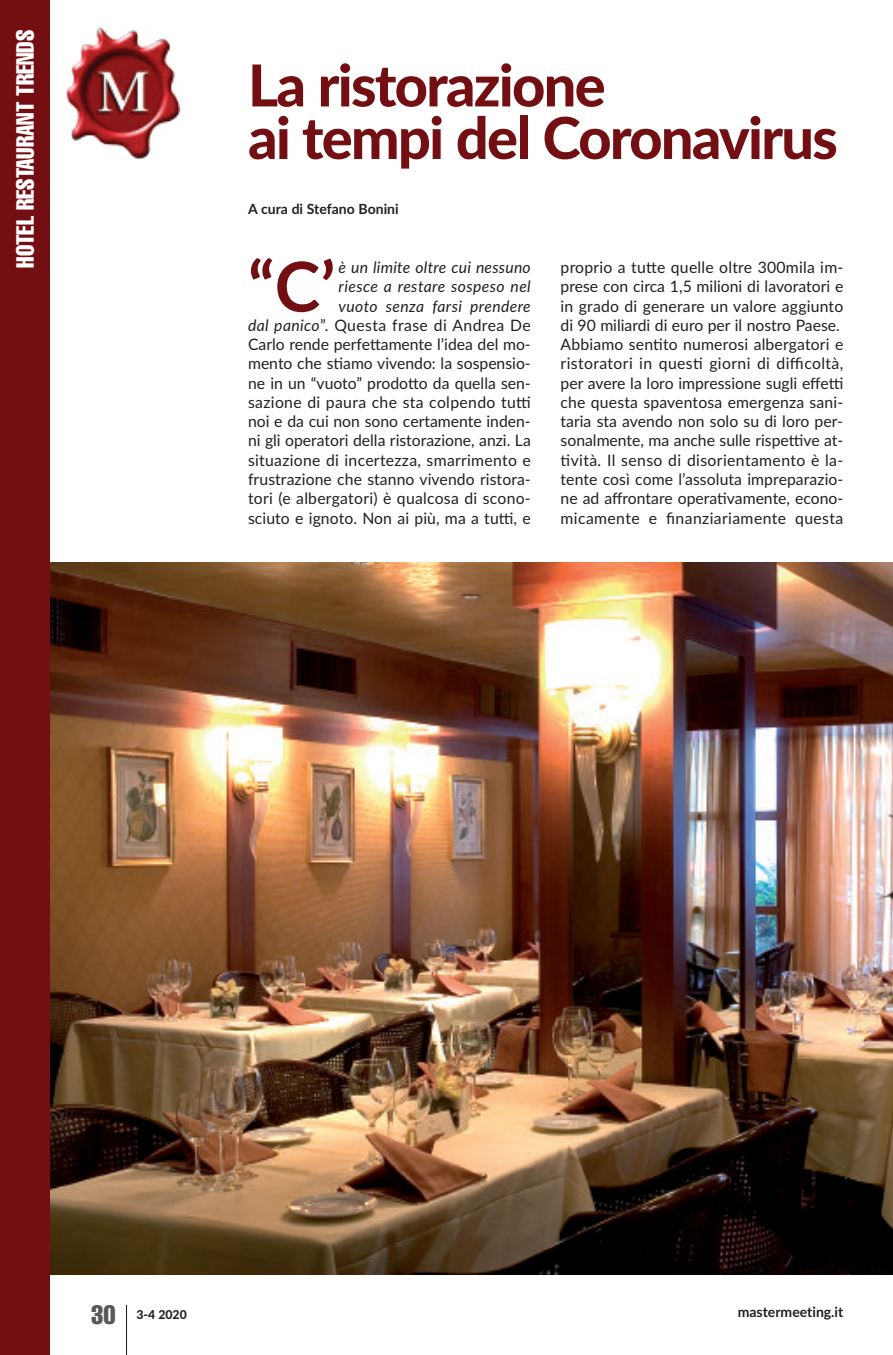
<style>
.page{position:relative;width:893px;height:1355px;background:#fff}
.page>*{position:absolute;margin:0;border:0;box-sizing:border-box;transform-origin:0 0}
.t1{font:700 68.77px "Lato";color:#730e12}
.t2{font:800 57.75px/52.5px "Lato";letter-spacing:-.03em;color:#730e12}
.t3{font:extra-condensed 26.25px "Helvetica";color:#57585a}
.t4{font:extra-condensed 24.5px "Helvetica";color:#fff}
.t5{font:15.75px/19.2px "Lato";letter-spacing:.005em;color:#231f20}
.t6{font:700 14px "Lato";color:#231f20}
.t7{font:800 12.25px "Lato";color:#231f20}
.s1{font-style:italic}
</style>
<div class="page">
<img style="left:50px;top:562px;width:843px;height:712px">
<hr style="left:126px;top:1305px;width:1px;height:49px;background:#231f20">
<img style="left:66px;top:25px;width:115px;height:134px">
<div style="left:0;top:0;width:50px;height:1354px;background:#730e12"></div>
<h3 class="t4" style="left:16px;top:268px;width:239px;rotate:-90deg">HOTEL RESTAURANT TRENDS</h3>
<h2 class="t2" style="left:248px;top:60px;width:591px">La ristorazione<br>ai tempi del Coronavirus</h2>
<p class="t6" style="left:248px;top:201px;width:152px">A cura di Stefano Bonini</p>
<h1 class="t1" style="left:248px;top:248px;width:89px">“C’</h1>
<p class="t5" style="left:248px;top:258px;width:284px;text-align:right"><span class="s1">è un limite oltre cui nessuno<br>riesce a restare sospeso nel<br>vuoto senza farsi prendere<br>dal panico</span>”. Questa frase di Andrea De Carlo rende perfettamente l’idea del mo&shy;mento che stiamo vivendo: la sospensio&shy;ne in un “vuoto” prodotto da quella sen&shy;sazione di paura che sta colpendo tutti noi e da cui non sono certamente inden&shy;ni gli operatori della ristorazione, anzi. La situazione di incertezza, smarrimento e frustrazione che stanno vivendo ristora&shy;tori (e albergatori) è qualcosa di scono&shy;sciuto e ignoto. Non ai più, ma a tutti, e</p>
<p class="t5" style="left:561px;top:258px;width:284px">proprio a tutte quelle oltre 300mila im&shy;prese con circa 1,5 milioni di lavoratori e in grado di generare un valore aggiunto di 90 miliardi di euro per il nostro Paese.<br>Abbiamo sentito numerosi albergatori e ristoratori in questi giorni di difficoltà, per avere la loro impressione sugli effetti che questa spaventosa emergenza sani&shy;taria sta avendo non solo su di loro per&shy;sonalmente, ma anche sulle rispettive at&shy;tività. Il senso di disorientamento è la&shy;tente così come l’assoluta impreparazio&shy;ne ad affrontare operativamente, econo&shy;micamente e finanziariamente questa</p>
<h3 class="t3" style="left:91px;top:1305px;width:26px">30</h3>
<p class="t7" style="left:136px;top:1307px;width:52px">3-4 2020</p>
<p class="t6" style="left:738px;top:1303px;width:107px">mastermeeting.it</p>
</div>
